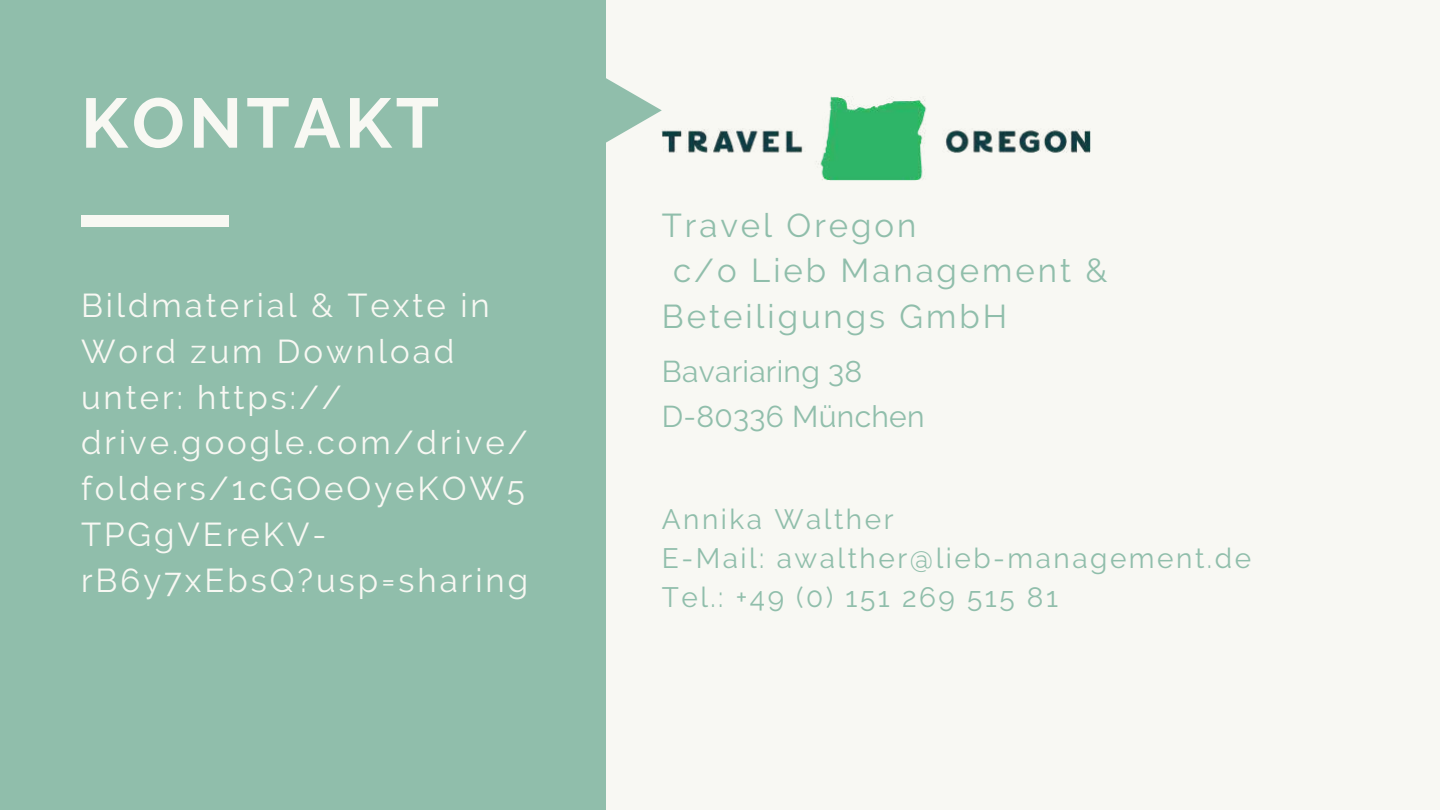
<style>
.page{position:relative;width:1440px;height:810px;background:#f8f8f3}
.page>*{position:absolute;margin:0;border:0;box-sizing:border-box;transform-origin:0 0}
.t1{font:700 70px "Raleway";letter-spacing:.06em;color:#f8f8f3}
.t2{font:33px/45.8px "Raleway";letter-spacing:.09em;color:#f8f8f3}
.t3{font:33px "Raleway";letter-spacing:.09em;color:#90beab}
.t4{font:30px/45px "Raleway";letter-spacing:.01em;color:#90beab}
.t5{font:28px/39px "Raleway";letter-spacing:.09em;color:#90beab}
</style>
<div class="page">
<svg style="left:606px;top:78px;width:56px;height:65px"></svg>
<div style="left:0;top:0;width:606px;height:810px;background:#90beab"></div>
<div style="left:81px;top:216px;width:148px;height:11px;background:#f8f8f3"></div>
<img style="left:662px;top:97px;width:428px;height:84px">
<h1 class="t1" style="left:81px;top:82px;width:360px">KONTAKT</h1>
<p class="t2" style="left:81px;top:283px;width:449px">Bildmaterial &amp; Texte in<br>Word zum Download unter: https:// drive.google.com/drive/ folders/1cGOeOyeKOW5<br>TPGgVEreKV&shy;rB6y7xEbsQ?usp=sharing</p>
<p class="t3" style="left:662px;top:206px;width:256px">Travel Oregon</p>
<p class="t3" style="left:673px;top:251px;width:436px">c/o Lieb Management &amp;</p>
<p class="t3" style="left:662px;top:297px;width:347px">Beteiligungs GmbH</p>
<p class="t4" style="left:662px;top:349px;width:264px">Bavariaring 38<br>D-80336 München</p>
<p class="t5" style="left:662px;top:499px;width:591px">Annika Walther<br>E-Mail: awalther@lieb-management.de<br>Tel.: +49 (0) 151 269 515 81</p>
</div>
